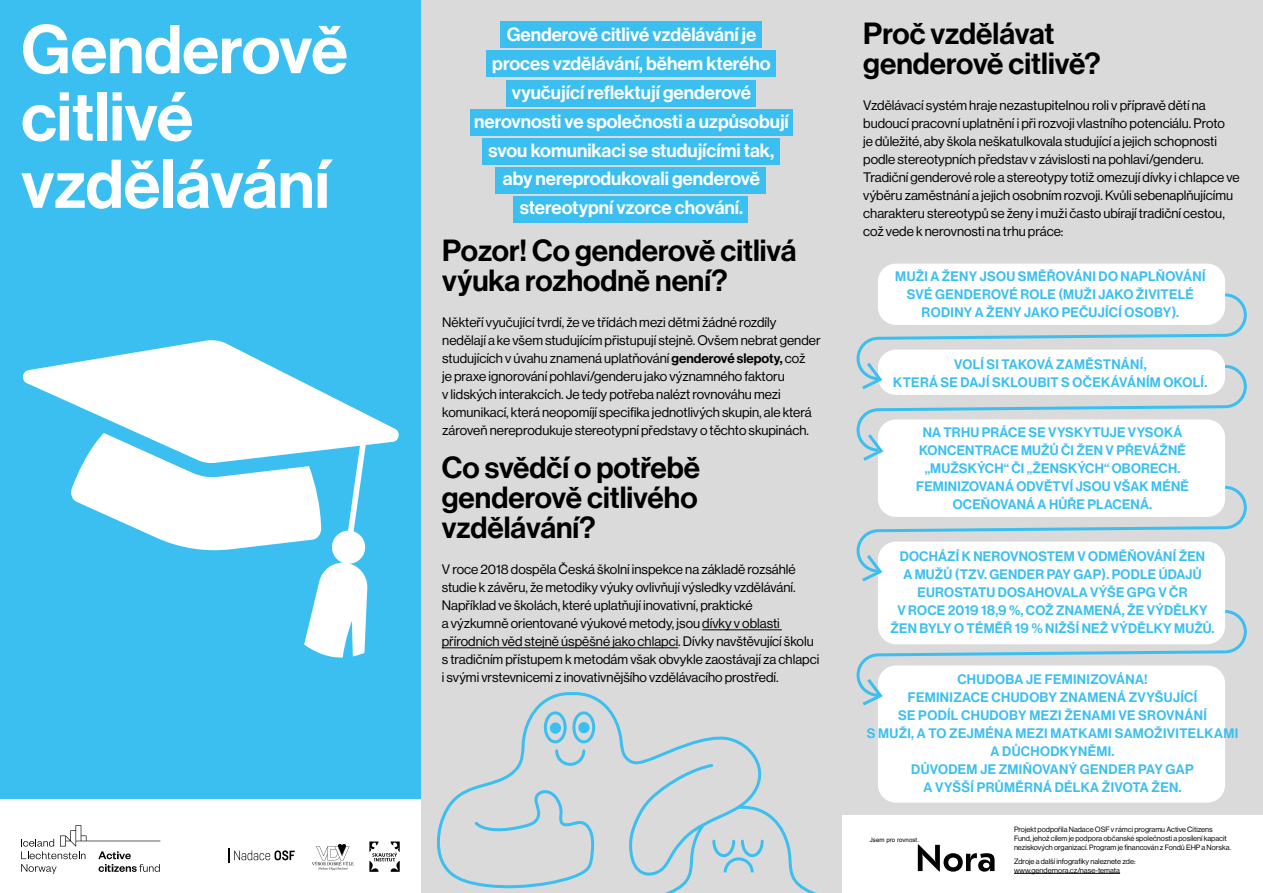
<style>
.page{position:relative;width:1263px;height:893px;background:#fff}
.page>*{position:absolute;margin:0;border:0;box-sizing:border-box;transform-origin:0 0}
.t1{font:67.35px/67.3px "N Haas Grotesk DS Pro 65 Md";color:#fff}
.t2{font:30px/30px "N Haas Grotesk DS Pro 65 Md";color:#000}
.t3{font:18.75px/28.8px "N Haas Grotesk DS Pro 65 Md";color:#fff;text-align:center}
.t4{font:13.5px/18px "Neue Haas Display";color:#000}
.t5{font:13.5px/18px "N Haas Grotesk DS Pro 65 Md";letter-spacing:.015em;color:#3abff0;text-align:center}
.t6{font:7.5px/9px "Neue Haas Display";color:#000}
.t7{font:6.15px "Arial";letter-spacing:.005em;color:#000}
.s1{font-family:"N Haas Grotesk DS Pro 65 Md"}
</style>
<div class="page">
<div style="left:408px;top:0;width:855px;height:893px;background:#dadada"></div>
<div style="left:0;top:0;width:421px;height:808px;background:#3abff0"></div>
<div style="left:500px;top:21px;width:262px;height:27px;background:#3abff0"></div>
<div style="left:486px;top:50px;width:290px;height:27px;background:#3abff0"></div>
<div style="left:507px;top:80px;width:249px;height:26px;background:#3abff0"></div>
<div style="left:470px;top:109px;width:323px;height:27px;background:#3abff0"></div>
<div style="left:482px;top:138px;width:298px;height:27px;background:#3abff0"></div>
<div style="left:495px;top:167px;width:271px;height:27px;background:#3abff0"></div>
<div style="left:513px;top:197px;width:235px;height:26px;background:#3abff0"></div>
<hr style="left:702px;top:629px;width:80px;height:1px;background:#000">
<hr style="left:442px;top:647px;width:236px;height:1px;background:#000">
<div style="left:842px;top:815px;width:421px;height:78px;background:#fff"></div>
<hr style="left:1014px;top:873px;width:106px;height:1px;background:#000">
<svg style="left:918px;top:844px;width:76px;height:28px"></svg>
<svg style="left:665px;top:817px;width:151px;height:76px"></svg>
<svg style="left:436px;top:692px;width:337px;height:198px"></svg>
<div style="left:550px;top:722px;width:11px;height:12px;background:#3abff0;border-radius:50%"></div>
<div style="left:578px;top:722px;width:11px;height:11px;background:#3abff0;border-radius:50%"></div>
<div style="left:878px;top:264px;width:347px;height:61px;background:#fff;border-radius:18px"></div>
<div style="left:878px;top:419px;width:347px;height:98px;background:#fff;border-radius:18px"></div>
<div style="left:878px;top:542px;width:347px;height:102px;background:#fff;border-radius:18px"></div>
<div style="left:878px;top:665px;width:347px;height:138px;background:#fff;border-radius:18px"></div>
<svg style="left:856px;top:610px;width:391px;height:96px"></svg>
<svg style="left:856px;top:485px;width:391px;height:97px"></svg>
<svg style="left:856px;top:293px;width:391px;height:168px"></svg>
<div style="left:0;top:800px;width:421px;height:93px;background:#fff"></div>
<svg style="left:228px;top:848px;width:67px;height:15px"></svg>
<svg style="left:312px;top:844px;width:42px;height:26px"></svg>
<svg style="left:369px;top:841px;width:31px;height:31px"></svg>
<svg style="left:21px;top:825px;width:139px;height:49px"></svg>
<svg style="left:23px;top:340px;width:376px;height:105px;fill:#fff"></svg>
<svg style="left:70px;top:427px;width:298px;height:231px"></svg>
<h1 class="t1" style="left:21px;top:17px;width:328px">Genderově citlivé vzdělávání</h1>
<p class="t3" style="left:474px;top:20px;width:316px">Genderově citlivé vzdělávání je<br>proces vzdělávání, během kterého vyučující reflektují genderové nerovnosti ve společnosti a uzpůsobují svou komunikaci se studujícími tak, aby nereprodukovali genderově stereotypní vzorce chování.</p>
<h2 class="t2" style="left:442px;top:236px;width:356px">Pozor! Co genderově citlivá výuka rozhodně není?</h2>
<p class="t4" style="left:442px;top:313px;width:380px">Někteří vyučující tvrdí, že ve třídách mezi dětmi žádné rozdíly nedělají a ke všem studujícím přistupují stejně. Ovšem nebrat gender studujících v úvahu znamená uplatňování <span class="s1">genderové slepoty,</span> což<br>je praxe ignorování pohlaví/genderu jako významného faktoru<br>v lidských interakcích. Je tedy potřeba nalézt rovnováhu mezi komunikací, která neopomíjí specifika jednotlivých skupin, ale která zároveň nereprodukuje stereotypní představy o těchto skupinách.</p>
<h2 class="t2" style="left:442px;top:453px;width:260px;text-align:justify">Co svědčí o potřebě genderově citlivého vzdělávání?</h2>
<p class="t4" style="left:442px;top:561px;width:379px">V roce 2018 dospěla Česká školní inspekce na základě rozsáhlé studie k závěru, že metodiky výuky ovlivňují výsledky vzdělávání.<br>Například ve školách, které uplatňují inovativní, praktické<br>a výzkumně orientované výukové metody, jsou dívky v oblasti přírodních věd stejně úspěšné jako chlapci. Dívky navštěvující školu s tradičním přístupem k metodám však obvykle zaostávají za chlapci i svými vrstevnicemi z inovativnějšího vzdělávacího prostředí.</p>
<h2 class="t2" style="left:863px;top:19px;width:239px">Proč vzdělávat genderově citlivě?</h2>
<p class="t4" style="left:863px;top:97px;width:378px">Vzdělávací systém hraje nezastupitelnou roli v přípravě dětí na budoucí pracovní uplatnění i při rozvoji vlastního potenciálu. Proto<br>je důležité, aby škola neškatulkovala studující a jejich schopnosti podle stereotypních představ v závislosti na pohlaví/genderu.<br>Tradiční genderové role a stereotypy totiž omezují dívky i chlapce ve výběru zaměstnání a jejich osobním rozvoji. Kvůli sebenaplňujícímu charakteru stereotypů se ženy i muži často ubírají tradiční cestou, což vede k nerovnosti na trhu práce:</p>
<p class="t5" style="left:895px;top:268px;width:312px">MUŽI A ŽENY JSOU SMĚŘOVÁNI DO NAPLŇOVÁNÍ<br>SVÉ GENDEROVÉ ROLE (MUŽI JAKO ŽIVITELÉ<br>RODINY A ŽENY JAKO PEČUJÍCÍ OSOBY).</p>
<p class="t5" style="left:893px;top:355px;width:316px">VOLÍ SI TAKOVÁ ZAMĚSTNÁNÍ,<br>KTERÁ SE DAJÍ SKLOUBIT S OČEKÁVÁNÍM OKOLÍ.</p>
<p class="t5" style="left:916px;top:423px;width:274px">NA TRHU PRÁCE SE VYSKYTUJE VYSOKÁ KONCENTRACE MUŽŮ ČI ŽEN V PŘEVÁŽNĚ „MUŽSKÝCH“ ČI „ŽENSKÝCH“ OBORECH.<br>FEMINIZOVANÁ ODVĚTVÍ JSOU VŠAK MÉNĚ OCEŇOVANÁ A HŮŘE PLACENÁ.</p>
<p class="t5" style="left:890px;top:547px;width:326px">DOCHÁZÍ K NEROVNOSTEM V ODMĚŇOVÁNÍ ŽEN<br>A MUŽŮ (TZV. GENDER PAY GAP). PODLE ÚDAJŮ EUROSTATU DOSAHOVALA VÝŠE GPG V ČR<br>V ROCE 2019 18,9 %, COŽ ZNAMENÁ, ŽE VÝDĚLKY ŽEN BYLY O TÉMĚŘ 19 % NIŽŠÍ NEŽ VÝDĚLKY MUŽŮ.</p>
<p class="t5" style="left:867px;top:671px;width:373px">CHUDOBA JE FEMINIZOVÁNA!<br>FEMINIZACE CHUDOBY ZNAMENÁ ZVYŠUJÍCÍ<br>SE PODÍL CHUDOBY MEZI ŽENAMI VE SROVNÁNÍ<br>S MUŽI, A TO ZEJMÉNA MEZI MATKAMI SAMOŽIVITELKAMI A DŮCHODKYNĚMI.<br>DŮVODEM JE ZMIŇOVANÝ GENDER PAY GAP<br>A VYŠŠÍ PRŮMĚRNÁ DÉLKA ŽIVOTA ŽEN.</p>
<p class="t7" style="left:870px;top:836px;width:51px">Jsem pro rovnost.</p>
<p class="t6" style="left:1014px;top:825px;width:218px">Projekt podpořila Nadace OSF v rámci programu Active Citizens<br>Fund, jehož cílem je podpora občanské společnosti a posílení kapacit neziskových organizací. Program je financován z Fondů EHP a Norska.</p>
<p class="t6" style="left:1014px;top:856px;width:123px">Zdroje a další infografiky naleznete zde: www.gendernora.cz/nase-temata</p>
</div>
